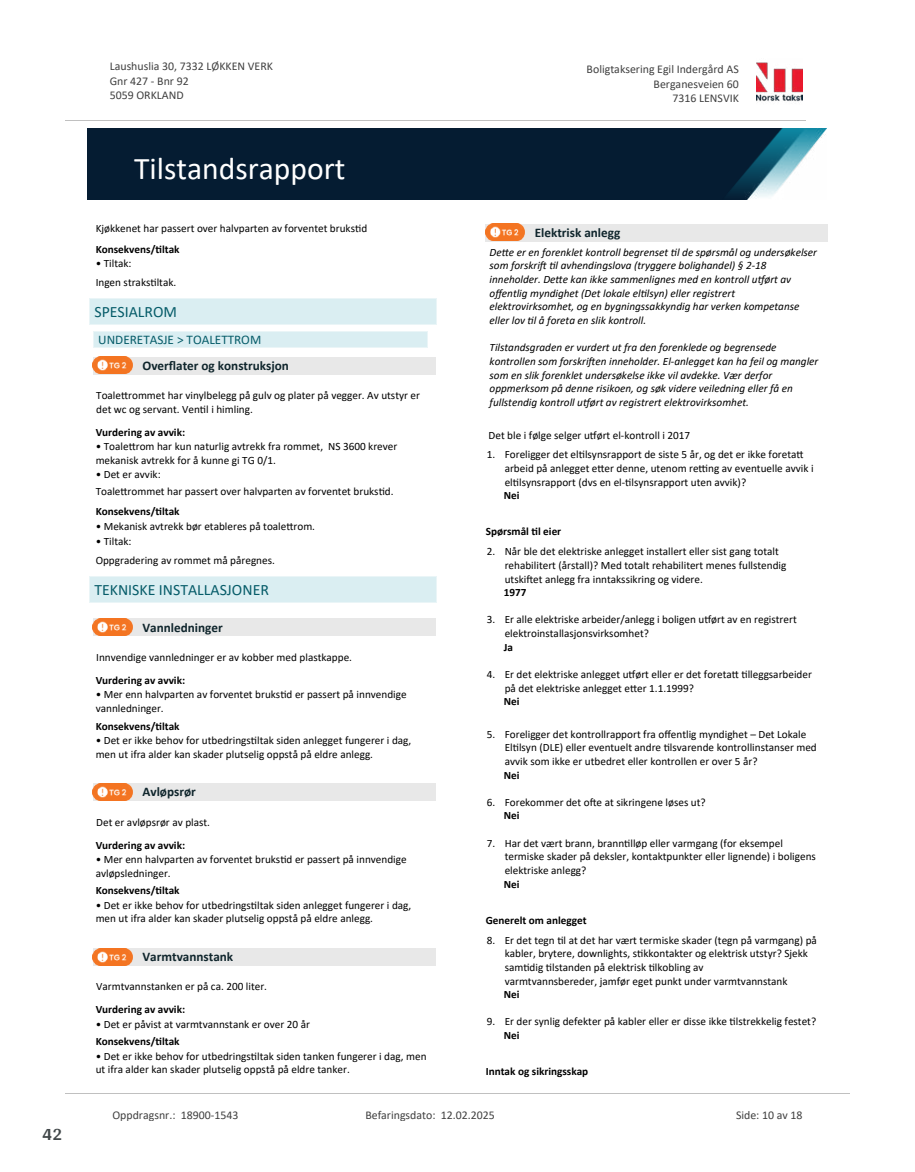
<style>
.page{position:relative;width:915px;height:1172px;background:#fff}
.page>*{position:absolute;margin:0;border:0;box-sizing:border-box;transform-origin:0 0}
.t1{font:31.65px "Calibri";color:#fff}
.t2{font:700 18px "Arya";color:#414749}
.t3{font:15.75px "Calibri";color:#065c69}
.t4{font:700 13.2px "Calibri";color:#0f252c}
.t5{font:13.2px "Calibri";color:#065c69}
.t6{font:11.85px/14.5px "Calibri";color:#404040}
.t7{font:11.25px/13.6px "Calibri";color:#000}
.t8{font:italic 11.25px/13.6px "Calibri";color:#000}
.t9{font:700 11.25px "Calibri";color:#000}
</style>
<div class="page">
<div style="left:89px;top:298px;width:347px;height:27px;background:#daeef2"></div>
<svg style="left:89px;top:299px;width:1px;height:26px"></svg>
<svg style="left:436px;top:299px;width:1px;height:26px"></svg>
<hr style="left:89px;top:298px;width:348px;height:1px;background:#eaf5f7">
<hr style="left:89px;top:325px;width:348px;height:1px;background:#eaf5f7">
<div style="left:93px;top:357px;width:342px;height:17px;background:#e8e8e8"></div>
<img style="left:93px;top:357px;width:39px;height:17px">
<div style="left:93px;top:331px;width:334px;height:17px;background:#daeef2"></div>
<svg style="left:93px;top:332px;width:1px;height:15px"></svg>
<svg style="left:427px;top:331px;width:1px;height:17px"></svg>
<hr style="left:93px;top:331px;width:334px;height:1px;background:#eaf5f7">
<hr style="left:93px;top:347px;width:334px;height:1px;background:#eaf5f7">
<div style="left:89px;top:576px;width:347px;height:27px;background:#daeef2"></div>
<svg style="left:89px;top:577px;width:1px;height:26px"></svg>
<svg style="left:436px;top:577px;width:1px;height:26px"></svg>
<hr style="left:89px;top:576px;width:348px;height:1px;background:#eaf5f7">
<hr style="left:89px;top:603px;width:348px;height:1px;background:#eaf5f7">
<div style="left:93px;top:619px;width:342px;height:17px;background:#e8e8e8"></div>
<svg style="left:97px;top:623px;width:36px;height:13px"></svg>
<img style="left:93px;top:619px;width:39px;height:16px">
<div style="left:93px;top:783px;width:342px;height:17px;background:#e8e8e8"></div>
<svg style="left:97px;top:783px;width:36px;height:14px"></svg>
<img style="left:93px;top:784px;width:39px;height:16px">
<div style="left:93px;top:948px;width:342px;height:17px;background:#e8e8e8"></div>
<img style="left:93px;top:948px;width:39px;height:17px">
<div style="left:485px;top:224px;width:342px;height:17px;background:#e8e8e8"></div>
<svg style="left:489px;top:228px;width:36px;height:13px"></svg>
<img style="left:485px;top:224px;width:39px;height:16px">
<img style="left:756px;top:62px;width:46px;height:40px">
<hr style="left:65px;top:120px;width:740px;height:1px;background:#c0c0c0">
<img style="left:88px;top:129px;width:738px;height:71px">
<hr style="left:65px;top:1093px;width:784px;height:1px;background:#c0c0c0">
<h2 class="t2" style="left:43px;top:1123px;width:21px">42</h2>
<p class="t6" style="left:110px;top:59px;width:165px">Laushuslia 30, 7332 LØKKEN VERK<br>Gnr 427 - Bnr 92<br>5059 ORKLAND</p>
<p class="t6" style="left:586px;top:62px;width:153px">Boligtaksering Egil Indergård AS</p>
<p class="t6" style="left:653px;top:76px;width:87px">Berganesveien 60</p>
<p class="t6" style="left:672px;top:91px;width:68px">7316 LENSVIK</p>
<h1 class="t1" style="left:134px;top:147px;width:213px">Tilstandsrapport</h1>
<p class="t7" style="left:96px;top:222px;width:273px">Kjøkkenet har passert over halvparten av forventet bruks琀椀d</p>
<p class="t9" style="left:96px;top:241px;width:85px">Konsekvens/琀椀ltak</p>
<p class="t7" style="left:96px;top:254px;width:82px;line-height:19px">• Tiltak:<br>Ingen straks琀椀ltak.</p>
<h3 class="t3" style="left:94px;top:301px;width:84px">SPESIALROM</h3>
<p class="t5" style="left:98px;top:330px;width:164px">UNDERETASJE &gt; TOALETTROM</p>
<p class="t4" style="left:142px;top:356px;width:148px">Over昀氀ater og konstruksjon</p>
<p class="t7" style="left:96px;top:388px;width:325px">Toale琀琀rommet har vinylbelegg på gulv og plater på vegger. Av utstyr er det wc og servant. Ven琀椀l i himling.</p>
<p class="t9" style="left:96px;top:424px;width:91px">Vurdering av avvik:</p>
<p class="t7" style="left:96px;top:439px;width:303px">• Toale琀琀rom har kun naturlig avtrekk fra rommet, NS 3600 krever mekanisk avtrekk for å kunne gi TG 0/1.</p>
<p class="t7" style="left:96px;top:465px;width:299px;line-height:17.5px">• Det er avvik:<br>Toale琀琀rommet har passert over halvparten av forventet bruks琀椀d.</p>
<p class="t9" style="left:96px;top:504px;width:85px">Konsekvens/琀椀ltak</p>
<p class="t7" style="left:96px;top:519px;width:221px">• Mekanisk avtrekk bør etableres på toale琀琀rom.</p>
<p class="t7" style="left:96px;top:531px;width:181px;line-height:19px">• Tiltak:<br>Oppgradering av rommet må påregnes.</p>
<h3 class="t3" style="left:94px;top:578px;width:176px">TEKNISKE INSTALLASJONER</h3>
<p class="t4" style="left:142px;top:618px;width:82px">Vannledninger</p>
<p class="t7" style="left:96px;top:650px;width:257px">Innvendige vannledninger er av kobber med plastkappe.</p>
<p class="t9" style="left:96px;top:672px;width:91px">Vurdering av avvik:</p>
<p class="t7" style="left:96px;top:687px;width:312px">• Mer enn halvparten av forventet bruks琀椀d er passert på innvendige vannledninger.</p>
<p class="t9" style="left:96px;top:718px;width:85px">Konsekvens/琀椀ltak</p>
<p class="t7" style="left:96px;top:733px;width:317px">• Det er ikke behov for utbedrings琀椀ltak siden anlegget fungerer i dag, men ut ifra alder kan skader plutselig oppstå på eldre anlegg.</p>
<p class="t4" style="left:142px;top:783px;width:55px">Avløpsrør</p>
<p class="t7" style="left:96px;top:815px;width:115px">Det er avløpsrør av plast.</p>
<p class="t9" style="left:96px;top:837px;width:91px">Vurdering av avvik:</p>
<p class="t7" style="left:96px;top:852px;width:312px">• Mer enn halvparten av forventet bruks琀椀d er passert på innvendige avløpsledninger.</p>
<p class="t9" style="left:96px;top:882px;width:85px">Konsekvens/琀椀ltak</p>
<p class="t7" style="left:96px;top:898px;width:317px">• Det er ikke behov for utbedrings琀椀ltak siden anlegget fungerer i dag, men ut ifra alder kan skader plutselig oppstå på eldre anlegg.</p>
<p class="t4" style="left:142px;top:947px;width:92px">Varmtvannstank</p>
<p class="t7" style="left:96px;top:979px;width:172px">Varmtvannstanken er på ca. 200 liter.</p>
<p class="t9" style="left:96px;top:1001px;width:91px">Vurdering av avvik:</p>
<p class="t7" style="left:96px;top:1017px;width:216px">• Det er påvist at varmtvannstank er over 20 år</p>
<p class="t9" style="left:96px;top:1033px;width:85px">Konsekvens/琀椀ltak</p>
<p class="t7" style="left:96px;top:1049px;width:332px">• Det er ikke behov for utbedrings琀椀ltak siden tanken fungerer i dag, men ut ifra alder kan skader plutselig oppstå på eldre tanker.</p>
<p class="t4" style="left:534px;top:223px;width:87px">Elektrisk anlegg</p>
<p class="t8" style="left:489px;top:245px;width:329px">De琀琀e er en forenklet kontroll begrenset 琀椀l de spørsmål og undersøkelser som forskri昀琀 琀椀l avhendingslova (tryggere bolighandel) § 2-18 inneholder. De琀琀e kan ikke sammenlignes med en kontroll u琀昀ørt av<br>o昀昀entlig myndighet (Det lokale el琀椀lsyn) eller registrert elektrovirksomhet, og en bygningssakkyndig har verken kompetanse eller lov 琀椀l å foreta en slik kontroll.</p>
<p class="t8" style="left:489px;top:340px;width:330px">Tilstandsgraden er vurdert ut fra den forenklede og begrensede kontrollen som forskri昀琀en inneholder. El-anlegget kan ha feil og mangler som en slik forenklet undersøkelse ikke vil avdekke. Vær derfor oppmerksom på denne risikoen, og søk videre veiledning eller få en fullstendig kontroll u琀昀ørt av registrert elektrovirksomhet.</p>
<p class="t7" style="left:488px;top:429px;width:203px">Det ble i følge selger u琀昀ørt el-kontroll i 2017</p>
<p class="t7" style="left:504px;top:447px;width:310px;text-indent:-18px">1. Foreligger det el琀椀lsynsrapport de siste 5 år, og det er ikke foreta琀琀arbeid på anlegget e琀琀er denne, utenom re琀紀ng av eventuelle avvik i el琀椀lsynsrapport (dvs en el-琀椀lsynsrapport uten avvik)?</p>
<p class="t9" style="left:503px;top:488px;width:17px">Nei</p>
<p class="t9" style="left:485px;top:524px;width:77px">Spørsmål 琀椀l eier</p>
<p class="t7" style="left:504px;top:544px;width:283px;text-indent:-18px">2. Når ble det elektriske anlegget installert eller sist gang totalt rehabilitert (årstall)? Med totalt rehabilitert menes fullstendig utski昀琀et anlegg fra inntakssikring og videre.</p>
<p class="t9" style="left:503px;top:585px;width:24px">1977</p>
<p class="t7" style="left:504px;top:613px;width:293px;text-indent:-18px">3. Er alle elektriske arbeider/anlegg i boligen u琀昀ørt av en registrert elektroinstallasjonsvirksomhet?</p>
<p class="t9" style="left:503px;top:639px;width:11px">Ja</p>
<p class="t7" style="left:504px;top:667px;width:308px;text-indent:-18px">4. Er det elektriske anlegget u琀昀ørt eller er det foreta琀琀 琀椀lleggsarbeider på det elektriske anlegget e琀琀er 1.1.1999?</p>
<p class="t9" style="left:503px;top:693px;width:17px">Nei</p>
<p class="t7" style="left:504px;top:727px;width:313px;text-indent:-18px">5. Foreligger det kontrollrapport fra o昀昀entlig myndighet – Det Lokale<br>El琀椀lsyn (DLE) eller eventuelt andre 琀椀lsvarende kontrollinstanser med avvik som ikke er utbedret eller kontrollen er over 5 år?</p>
<p class="t9" style="left:503px;top:767px;width:17px">Nei</p>
<p class="t7" style="left:486px;top:795px;width:220px">6. Forekommer det o昀琀e at sikringene løses ut?</p>
<p class="t9" style="left:503px;top:808px;width:17px">Nei</p>
<p class="t7" style="left:504px;top:836px;width:312px;text-indent:-18px">7. Har det vært brann, brann琀椀lløp eller varmgang (for eksempel termiske skader på deksler, kontaktpunkter eller lignende) i boligens elektriske anlegg?</p>
<p class="t9" style="left:503px;top:876px;width:17px">Nei</p>
<p class="t9" style="left:485px;top:912px;width:102px">Generelt om anlegget</p>
<p class="t7" style="left:504px;top:933px;width:313px;text-indent:-18px">8. Er det tegn 琀椀l at det har vært termiske skader (tegn på varmgang) på kabler, brytere, downlights, s琀椀kkontakter og elektrisk utstyr? Sjekk sam琀椀dig 琀椀lstanden på elektrisk 琀椀lkobling av<br>varmtvannsbereder, jamfør eget punkt under varmtvannstank</p>
<p class="t9" style="left:503px;top:986px;width:17px">Nei</p>
<p class="t7" style="left:486px;top:1014px;width:331px">9. Er der synlig defekter på kabler eller er disse ikke 琀椀lstrekkelig festet?</p>
<p class="t9" style="left:503px;top:1027px;width:17px">Nei</p>
<p class="t9" style="left:485px;top:1063px;width:104px">Inntak og sikringsskap</p>
<p class="t6" style="left:112px;top:1107px;width:127px">Oppdragsnr.: 18900-1543</p>
<p class="t6" style="left:365px;top:1107px;width:131px">Befaringsdato: 12.02.2025</p>
<p class="t6" style="left:735px;top:1107px;width:68px">Side: 10 av 18</p>
</div>
